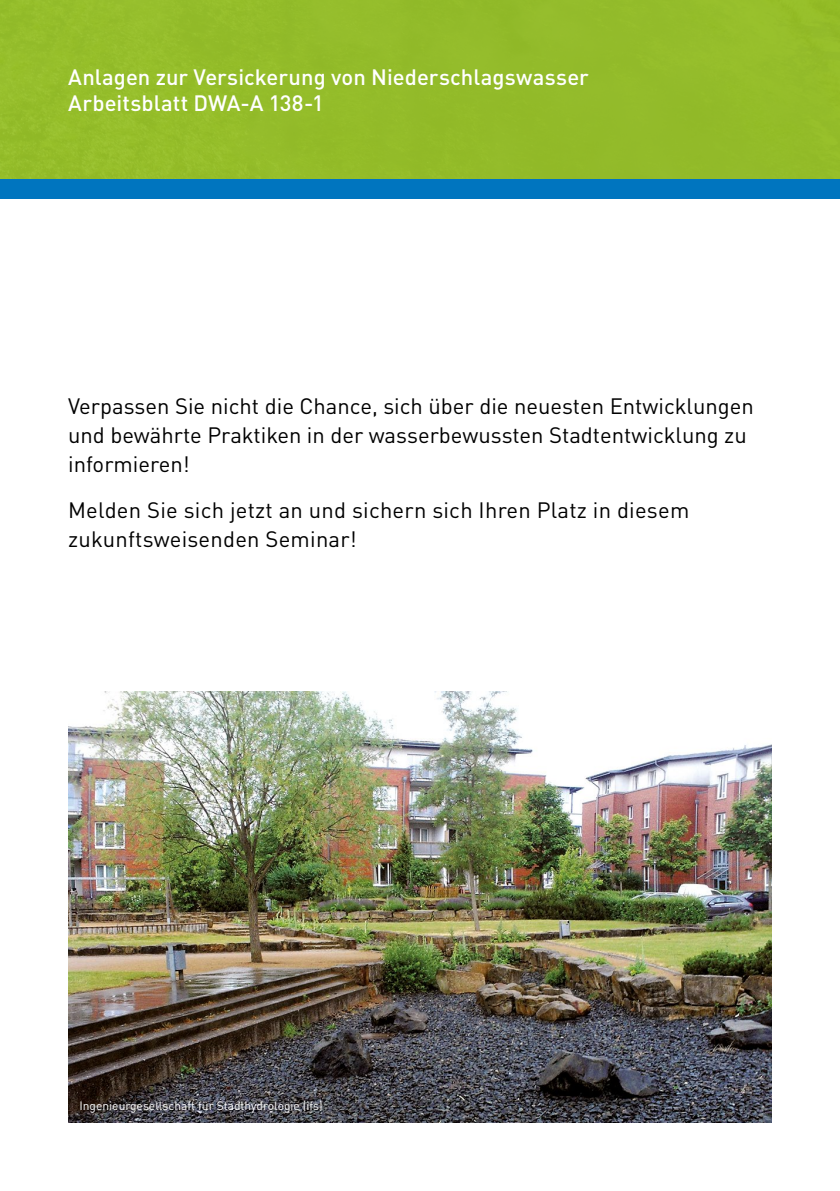
<style>
.page{position:relative;width:840px;height:1191px;background:#fff}
.page>*{position:absolute;margin:0;border:0;box-sizing:border-box;transform-origin:0 0}
.t1{font:22px/29px "DINOT";color:#000}
.t2{font:500 22px/26.4px "DINOT";letter-spacing:.005em;color:#fff}
.t3{font:12px "DINOT";color:#fff}
</style>
<div class="page">
<div style="left:0;top:0;width:839px;height:198px;background:#94bc2a"></div>
<div style="left:0;top:180px;width:839px;height:19px;background:#0075bf"></div>
<img style="left:68px;top:692px;width:703px;height:431px">
<p class="t2" style="left:68px;top:62px;width:522px">Anlagen zur Versickerung von Niederschlagswasser<br>Arbeitsblatt DWA-A 138-1</p>
<p class="t1" style="left:68px;top:390px;width:687px">Verpassen Sie nicht die Chance, sich über die neuesten Entwicklungen und bewährte Praktiken in der wasserbewussten Stadtentwicklung zu informieren!</p>
<p class="t1" style="left:68px;top:494px;width:622px">Melden Sie sich jetzt an und sichern sich Ihren Platz in diesem zukunftsweisenden Seminar!</p>
<p class="t3" style="left:79px;top:1096px;width:244px">Ingenieurgesellschaft für Stadthydrologie (ifs)</p>
</div>
